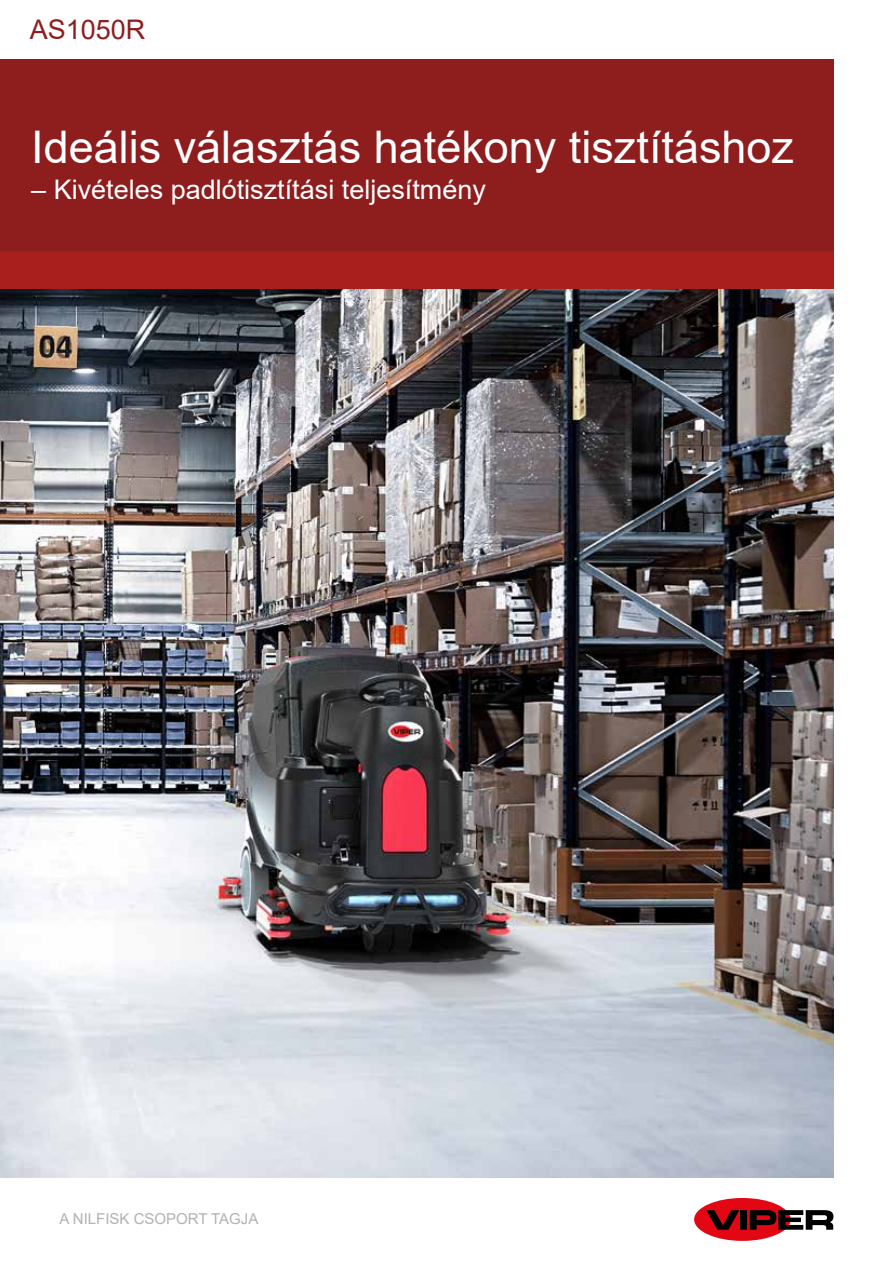
<style>
.page{position:relative;width:893px;height:1263px;background:#fff}
.page>*{position:absolute;margin:0;border:0;box-sizing:border-box;transform-origin:0 0}
.t1{font:45px "Arial";color:#fff}
.t2{font:27px "Arial";color:#fff}
.t3{font:27px "Arial";color:#8e1d1e}
.t4{font:15px "Arial";color:#b3b2b2}
</style>
<div class="page">
<div style="left:0;top:251px;width:833px;height:38px;background:#a81f1e"></div>
<div style="left:0;top:60px;width:833px;height:191px;background:#8e1d1e"></div>
<div style="left:694px;top:1198px;width:97px;height:43px;background:#e30613;border-radius:50%"></div>
<svg style="left:706px;top:1210px;width:127px;height:20px"></svg>
<img style="left:0;top:289px;width:833px;height:889px">
<p class="t3" style="left:30px;top:11px;width:117px">AS1050R</p>
<h1 class="t1" style="left:31px;top:116px;width:764px">Ideális választás hatékony tisztításhoz</h1>
<p class="t2" style="left:31px;top:171px;width:456px">– Kivételes padlótisztítási teljesítmény</p>
<p class="t4" style="left:60px;top:1208px;width:200px">A NILFISK CSOPORT TAGJA</p>
</div>
